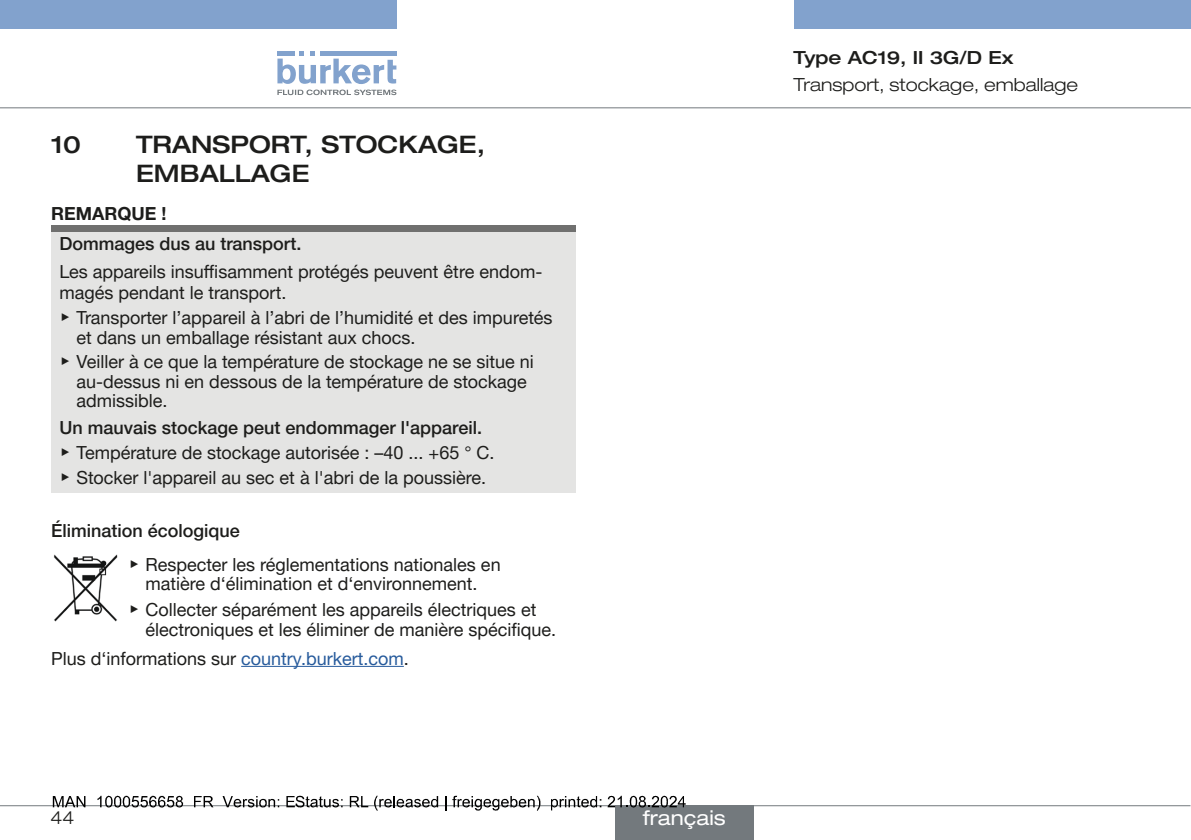
<style>
.page{position:relative;width:1191px;height:840px;background:#fff}
.page>*{position:absolute;margin:0;border:0;box-sizing:border-box;transform-origin:0 0}
.t1{font:500 expanded 24px/28.8px "Helvetica Neue LTW1 G";color:#1d1d1b}
.t2{font:expanded 20px "Helvetica Neue LTW1 G";color:#fff}
.t3{font:18px/19.2px "Helvetica Neue LTW1 G";color:#1d1d1b}
.t4{font:300 expanded 18px "Helvetica Neue LTW1 G";color:#1d1d1b}
.t5{font:500 18px "Helvetica Neue LTW1 G";color:#1d1d1b}
.t6{font:500 expanded 18px "Helvetica Neue LTW1 G";color:#1d1d1b}
.t7{font:700 18px "Helvetica Neue LTW1 G";color:#1d1d1b}
.s1{font-family:"Arial Unicode MS"}
.s2{font-weight:500}
.s3{color:#275b9c}
</style>
<div class="page">
<svg style="left:1190px;top:0;width:1px;height:28px"></svg>
<div style="left:0;top:0;width:396px;height:28px;background:#82a2cd"></div>
<div style="left:793px;top:0;width:397px;height:28px;background:#82a2cd"></div>
<svg style="left:277px;top:51px;width:119px;height:44px"></svg>
<hr style="left:0;top:107px;width:1190px;height:1px;background:#73797d">
<div style="left:51px;top:226px;width:524px;height:6px;background:#70706f"></div>
<div style="left:51px;top:232px;width:524px;height:260px;background:#e4e4e3"></div>
<img style="left:53px;top:554px;width:65px;height:68px">
<hr style="left:241px;top:665px;width:163px;height:1px;background:#275b9c">
<hr style="left:0;top:804px;width:1190px;height:1px;background:#73797d">
<div style="left:615px;top:805px;width:139px;height:34px;background:#73797d"></div>
<svg style="left:53px;top:796px;width:32px;height:10px"></svg>
<svg style="left:97px;top:795px;width:86px;height:12px"></svg>
<svg style="left:194px;top:796px;width:19px;height:10px"></svg>
<svg style="left:222px;top:796px;width:57px;height:11px"></svg>
<svg style="left:286px;top:795px;width:56px;height:12px"></svg>
<svg style="left:350px;top:796px;width:18px;height:10px"></svg>
<svg style="left:374px;top:795px;width:64px;height:15px"></svg>
<svg style="left:445px;top:796px;width:1px;height:14px"></svg>
<svg style="left:452px;top:795px;width:88px;height:15px"></svg>
<svg style="left:551px;top:796px;width:50px;height:14px"></svg>
<svg style="left:607px;top:795px;width:78px;height:12px"></svg>
<h1 class="t1" style="left:51px;top:129px;width:31px">10</h1>
<h1 class="t1" style="left:136px;top:129px;width:350px">TRANSPORT, STOCKAGE,<br>EMBALLAGE</h1>
<p class="t7" style="left:51px;top:202px;width:117px">REMARQUE !</p>
<p class="t5" style="left:60px;top:233px;width:243px">Dommages dus au transport.</p>
<p class="t3" style="left:60px;top:260px;width:484px;line-height:21.6px">Les appareils insuffisamment protégés peuvent être endom&shy;magés pendant le transport.</p>
<p class="t3" style="left:77px;top:308px;width:477px;text-indent:-17px"><span class="s1">▶</span> Transporter l’appareil à l’abri de l’humidité et des impuretés et dans un emballage résistant aux chocs.</p>
<p class="t3" style="left:77px;top:352px;width:459px;text-indent:-17px"><span class="s1">▶</span> Veiller à ce que la température de stockage ne se situe ni au-dessus ni en dessous de la température de stockage admissible.</p>
<p class="t3" style="left:60px;top:415px;width:436px;line-height:24.8px"><span class="s2">Un mauvais stockage peut endommager l'appareil. </span><span class="s1">▶</span> Température de stockage autorisée : –40 ... +65 ° C. <span class="s1">▶</span> Stocker l'appareil au sec et à l'abri de la poussière.</p>
<p class="t3" style="left:128px;top:512px;width:374px;line-height:34.4px;text-indent:-77px"><span class="s2">Élimination écologique<br></span><span class="s1">▶</span> Respecter les réglementations nationales en</p>
<p class="t3" style="left:128px;top:570px;width:409px;line-height:25.6px;text-indent:17px">matière d‘élimination et d‘environnement.<br><span class="s1">▶</span> Collecter séparément les appareils électriques et</p>
<p class="t3" style="left:51px;top:615px;width:507px;line-height:28.8px;text-indent:94px">électroniques et les éliminer de manière spécifique.<br>Plus d‘informations sur <span class="s3">country.burkert.com</span>.</p>
<p class="t4" style="left:51px;top:806px;width:26px">44</p>
<p class="t6" style="left:793px;top:46px;width:221px">Type AC19, II 3G/D Ex</p>
<p class="t4" style="left:793px;top:74px;width:286px">Transport, stockage, emballage</p>
<p class="t2" style="left:643px;top:805px;width:84px">français</p>
</div>
